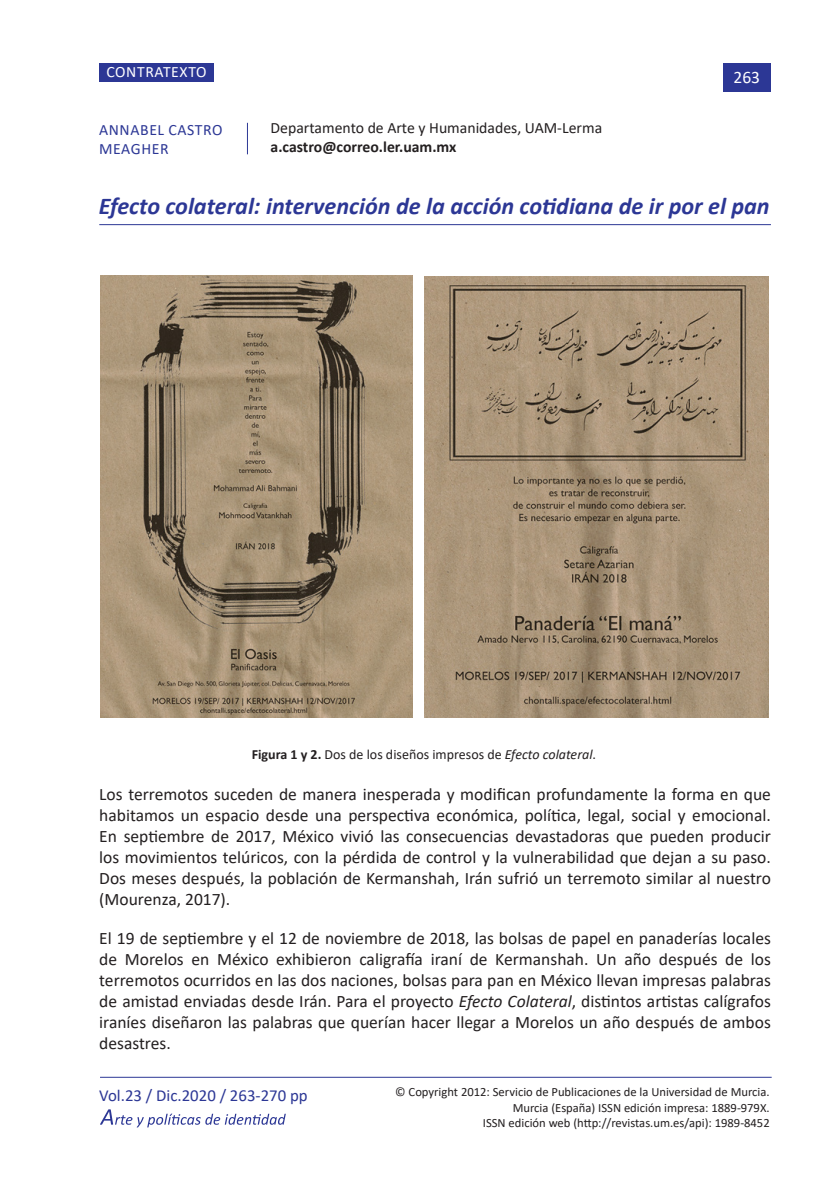
<style>
.page{position:relative;width:834px;height:1191px;background:#fff}
.page>*{position:absolute;margin:0;border:0;box-sizing:border-box;transform-origin:0 0}
.Estilo_nombre_autor{font:italic 700 24.15px "Calibri";color:#2c3795}
.t1{font:17.5px/21px "Calibri";color:#231f20;text-align:justify}
.t2{font:17.5px "Calibri";color:#fff}
.Vol__recibido_revisa{font:16.8px "Calibri";color:#2c3795}
.Estilo_datos_de_auto{font:15.75px "Calibri";color:#231f20}
.Estilo_datos_de_auto-2{font:700 15.75px "Calibri";color:#231f20}
.Estilo_nombre_autor-2{font:15.75px "Calibri";letter-spacing:.04em;color:#2c3795}
.Estilo_nombre_autor-3{font:15.75px "Calibri";letter-spacing:.04em;color:#fff}
.t3{font:14px "Calibri";color:#231f20}
.Copyright{font:12.6px "Calibri";color:#231f20}
.s1{font-weight:700}
.s2{font-style:italic}
</style>
<div class="page">
<div style="left:723px;top:63px;width:47px;height:29px;background:#2c3795"></div>
<hr style="left:247px;top:123px;width:1px;height:31px;background:#2c3795">
<hr style="left:100px;top:1076px;width:671px;height:1px;background:#2c3795">
<hr style="left:99px;top:224px;width:671px;height:1px;background:#2c3795">
<svg style="left:100px;top:1109px;width:186px;height:18px"></svg>
<div style="left:99px;top:63px;width:115px;height:18px;background:#2c3795"></div>
<img style="left:100px;top:275px;width:312px;height:442px">
<img style="left:424px;top:277px;width:344px;height:440px">
<p class="Estilo_nombre_autor-3" style="left:106px;top:61px;width:102px">CONTRATEXTO</p>
<p class="Estilo_nombre_autor-2" style="left:99px;top:118px;width:125px">ANNABEL CASTRO</p>
<p class="Estilo_nombre_autor-2" style="left:99px;top:137px;width:71px">MEAGHER</p>
<p class="Estilo_datos_de_auto" style="left:270px;top:117px;width:333px">Departamento de Arte y Humanidades, UAM-Lerma</p>
<p class="Estilo_datos_de_auto-2" style="left:270px;top:136px;width:187px">a.castro@correo.ler.uam.mx</p>
<p class="t2" style="left:733px;top:65px;width:28px">263</p>
<p class="Estilo_nombre_autor" style="left:99px;top:189px;width:672px">Efecto colateral: intervención de la acción cotidiana de ir por el pan</p>
<p class="t3" style="left:252px;top:744px;width:346px"><span class="s1">Figura 1 y 2.</span> Dos de los diseños impresos de <span class="s2">Efecto colateral</span>.</p>
<p class="t1" style="left:99px;top:783px;width:673px">Los terremotos suceden de manera inesperada y modifican profundamente la forma en que habitamos un espacio desde una perspectiva económica, política, legal, social y emocional.<br>En septiembre de 2017, México vivió las consecuencias devastadoras que pueden producir los movimientos telúricos, con la pérdida de control y la vulnerabilidad que dejan a su paso.<br>Dos meses después, la población de Kermanshah, Irán sufrió un terremoto similar al nuestro (Mourenza, 2017).</p>
<p class="t1" style="left:99px;top:927px;width:673px">El 19 de septiembre y el 12 de noviembre de 2018, las bolsas de papel en panaderías locales de Morelos en México exhibieron caligrafía iraní de Kermanshah. Un año después de los terremotos ocurridos en las dos naciones, bolsas para pan en México llevan impresas palabras de amistad enviadas desde Irán. Para el proyecto <span class="s2">Efecto Colateral</span>, distintos artistas calígrafos iraníes diseñaron las palabras que querían hacer llegar a Morelos un año después de ambos desastres.</p>
<p class="Vol__recibido_revisa" style="left:99px;top:1083px;width:210px">Vol.23 / Dic.2020 / 263-270 pp</p>
<p class="Copyright" style="left:395px;top:1083px;width:376px">© Copyright 2012: Servicio de Publicaciones de la Universidad de Murcia.</p>
<p class="Copyright" style="left:512px;top:1098px;width:258px">Murcia (España) ISSN edición impresa: 1889-979X.</p>
<p class="Copyright" style="left:482px;top:1113px;width:288px">ISSN edición web (http://revistas.um.es/api): 1989-8452</p>
</div>
